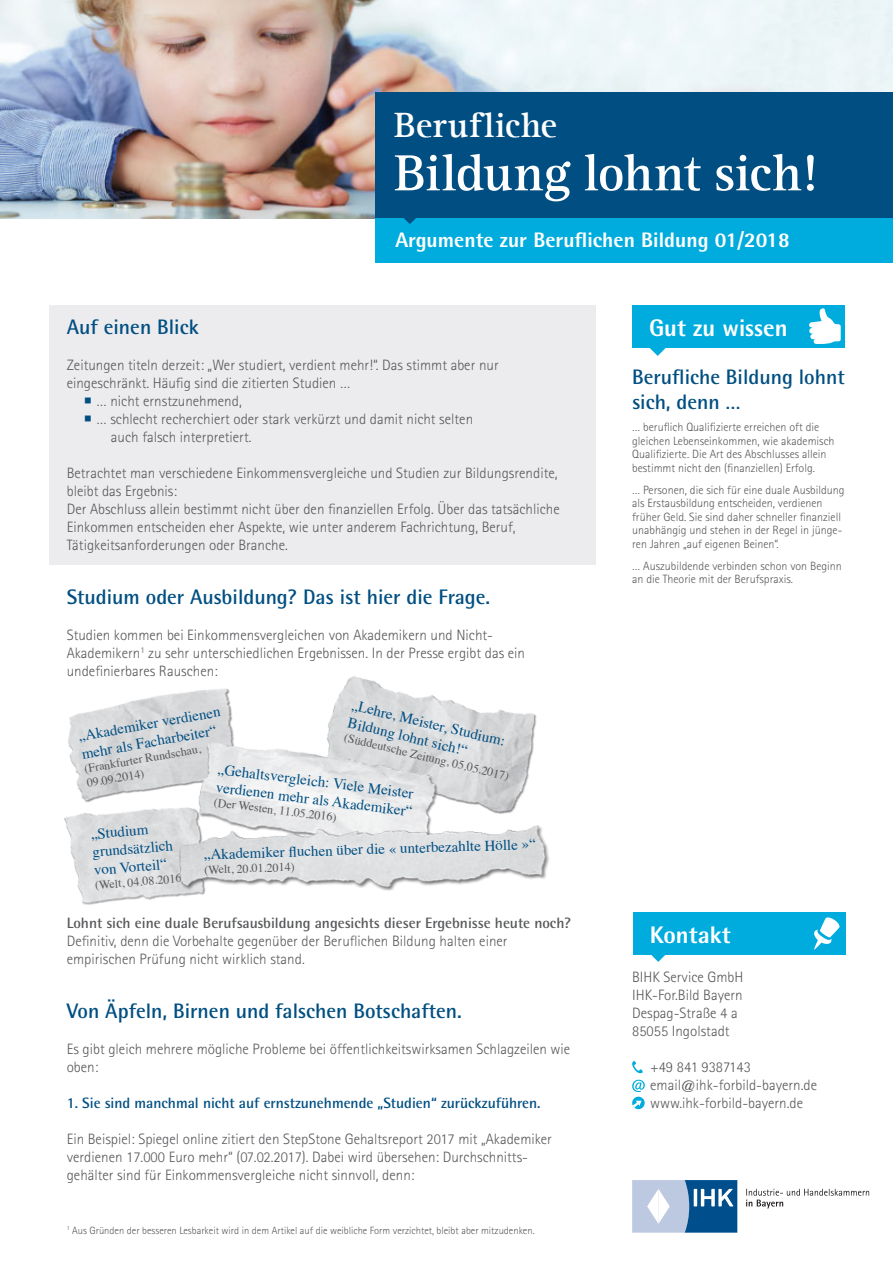
<style>
.page{position:relative;width:893px;height:1263px;background:#fff}
.page>*{position:absolute;margin:0;border:0;box-sizing:border-box;transform-origin:0 0}
.t1{font:700 52.5px "Agfa Rotis Serif";letter-spacing:-.015em;color:#fff}
.t2{font:700 36px "Agfa Rotis Serif";letter-spacing:.01em;color:#fff}
.t3{font:800 24px "Agfa Rotis Semisans";color:#fff}
._02_Subline{font:700 21px/25.2px "Agfa Rotis Semisans";color:#014f82}
.t4{font:800 21px "Agfa Rotis Semisans";color:#fff}
._03_Fließtext{font:15px/18px "Rotis Sans Serif AT Light";color:#57585a}
._03_Fließtext-2{font:15px/18px "Times";color:#014f82}
._03_Fließtext-3{font:700 15px/18px "Agfa Rotis Semisans";color:#57585a}
._03_Fließtext-4{font:700 15px "Agfa Rotis Semisans";color:#014f82}
._06_Fließtext_Aufzäh{font:12px/13.5px "Rotis Sans Serif AT Light";color:#57585a}
._03_Fließtext-5{font:12px/14.4px "Times";color:#57585a}
._08_Bildunterschrift{font:10.5px "Rotis Sans Serif AT Light";color:#57585a}
.s1{color:#014f82}
.s2{font-family:"Rotis Sans Serif AT Light";font-weight:400}
</style>
<div class="page">
<img style="left:0;top:0;width:893px;height:218px">
<div style="left:375px;top:92px;width:518px;height:171px;background:#014f82"></div>
<div style="left:375px;top:219px;width:518px;height:44px;background:#00acdd"></div>
<svg style="left:403px;top:218px;width:14px;height:6px"></svg>
<div style="left:49px;top:305px;width:546px;height:259px;background:#ececee"></div>
<img style="left:68px;top:688px;width:165px;height:105px">
<img style="left:64px;top:793px;width:116px;height:112px">
<img style="left:328px;top:676px;width:209px;height:136px">
<img style="left:180px;top:726px;width:275px;height:86px">
<img style="left:162px;top:812px;width:387px;height:86px">
<div style="left:632px;top:305px;width:213px;height:42px;background:#00acdd"></div>
<svg style="left:649px;top:347px;width:17px;height:9px"></svg>
<svg style="left:632px;top:1180px;width:105px;height:53px;background:#799fc2"></svg>
<svg style="left:746px;top:1189px;width:123px;height:19px"></svg>
<svg style="left:809px;top:308px;width:32px;height:36px"></svg>
<div style="left:633px;top:912px;width:212px;height:42px;background:#00acdd"></div>
<svg style="left:650px;top:954px;width:17px;height:8px"></svg>
<svg style="left:632px;top:1061px;width:11px;height:12px"></svg>
<svg style="left:632px;top:1080px;width:13px;height:12px"></svg>
<svg style="left:632px;top:1097px;width:13px;height:12px"></svg>
<svg style="left:633px;top:1101px;width:9px;height:7px"></svg>
<svg style="left:814px;top:917px;width:25px;height:32px"></svg>
<p class="t2" style="left:394px;top:104px;width:164px">Berufliche</p>
<p class="t1" style="left:394px;top:142px;width:424px">Bildung lohnt sich!</p>
<p class="t4" style="left:395px;top:227px;width:396px">Argumente zur Beruflichen Bildung 01/2018</p>
<p class="_02_Subline" style="left:67px;top:314px;width:134px">Auf einen Blick</p>
<p class="_03_Fließtext" style="left:67px;top:356px;width:433px">Zeitungen titeln derzeit: „Wer studiert, verdient mehr!“. Das stimmt aber nur eingeschränkt. Häufig sind die zitierten Studien …</p>
<p class="_03_Fließtext" style="left:84px;top:392px;width:160px"><span class="s1">○</span> … nicht ernstzunehmend,</p>
<p class="_03_Fließtext" style="left:111px;top:410px;width:364px;text-indent:-27px"><span class="s1">○</span> … schlecht recherchiert oder stark verkürzt und damit nicht selten auch falsch interpretiert.</p>
<p class="_03_Fließtext" style="left:67px;top:464px;width:492px">Betrachtet man verschiedene Einkommensvergleiche und Studien zur Bildungsrendite, bleibt das Ergebnis:</p>
<p class="_03_Fließtext" style="left:67px;top:500px;width:494px">Der Abschluss allein bestimmt nicht über den finanziellen Erfolg. Über das tatsächliche<br>Einkommen entscheiden eher Aspekte, wie unter anderem Fachrichtung, Beruf,</p>
<p class="_03_Fließtext" style="left:67px;top:536px;width:223px">Tätigkeitsanforderungen oder Branche.</p>
<p class="_02_Subline" style="left:67px;top:584px;width:425px">Studium oder Ausbildung? Das ist hier die Frage.</p>
<p class="_03_Fließtext" style="left:67px;top:626px;width:460px">Studien kommen bei Einkommensvergleichen von Akademikern und Nicht-<br>Akademikern<sup>1</sup> zu sehr unterschiedlichen Ergebnissen. In der Presse ergibt das ein undefinierbares Rauschen:</p>
<p class="_03_Fließtext-2" style="left:354px;top:695px;width:158px;rotate:13deg">„Lehre, Meister, Studium:<br>Bildung lohnt sich!“</p>
<p class="_03_Fließtext-2" style="left:77px;top:726px;width:145px;rotate:-10deg">„Akademiker verdienen mehr als Facharbeiter“</p>
<p class="_03_Fließtext-5" style="left:346px;top:730px;width:170px;rotate:13deg">(Süddeutsche Zeitung, 05.05.2017)</p>
<p class="_03_Fließtext-5" style="left:83px;top:761px;width:119px;rotate:-10deg">(Frankfurter Rundschau,<br>09.09.2014)</p>
<p class="_03_Fließtext-2" style="left:90px;top:824px;width:82px;rotate:-5deg">„Studium grundsätzlich von Vorteil“</p>
<p class="_03_Fließtext-5" style="left:95px;top:877px;width:92px;rotate:-5deg">(Welt, 04.08.2016)</p>
<p class="_03_Fließtext-2" style="left:219px;top:759px;width:199px;rotate:7deg">„Gehaltsvergleich: Viele Meister verdienen mehr als Akademiker“</p>
<p class="_03_Fließtext-5" style="left:215px;top:794px;width:125px;rotate:7deg">(Der Westen, 11.05.2016)</p>
<p class="_03_Fließtext-2" style="left:204px;top:844px;width:333px;rotate:-2deg">„Akademiker fl uchen über die « unterbezahlte Hölle »“</p>
<p class="_03_Fließtext-5" style="left:204px;top:862px;width:92px;rotate:-2deg">(Welt, 20.01.2014)</p>
<p class="_03_Fließtext-3" style="left:67px;top:913px;width:506px">Lohnt sich eine duale Berufsausbildung angesichts dieser Ergebnisse heute noch?<br><span class="s2">Definitiv, denn die Vorbehalte gegenüber der Beruflichen Bildung halten einer</span></p>
<p class="_03_Fließtext" style="left:67px;top:950px;width:240px">empirischen Prüfung nicht wirklich stand.</p>
<p class="_02_Subline" style="left:67px;top:998px;width:397px">Von Äpfeln, Birnen und falschen Botschaften.</p>
<p class="_03_Fließtext" style="left:67px;top:1040px;width:505px">Es gibt gleich mehrere mögliche Probleme bei öffentlichkeitswirksamen Schlagzeilen wie oben:</p>
<p class="_03_Fließtext-4" style="left:67px;top:1093px;width:475px">1. Sie sind manchmal nicht auf ernstzunehmende „Studien“ zurückzuführen.</p>
<p class="_03_Fließtext" style="left:67px;top:1130px;width:487px">Ein Beispiel: Spiegel online zitiert den StepStone Gehaltsreport 2017 mit „Akademiker verdienen 17.000 Euro mehr“ (07.02.2017). Dabei wird übersehen: Durchschnitts&shy;gehälter sind für Einkommensvergleiche nicht sinnvoll, denn:</p>
<p class="_08_Bildunterschrift" style="left:67px;top:1224px;width:469px"><sup>1</sup> Aus Gründen der besseren Lesbarkeit wird in dem Artikel auf die weibliche Form verzichtet, bleibt aber mitzudenken.</p>
<p class="t3" style="left:649px;top:312px;width:140px">Gut zu wissen</p>
<p class="_02_Subline" style="left:632px;top:364px;width:214px">Berufliche Bildung lohnt sich, denn …</p>
<p class="_06_Fließtext_Aufzäh" style="left:632px;top:420px;width:204px">… beruflich Qualifizierte erreichen oft die gleichen Lebenseinkommen, wie akademisch Qualifizierte. Die Art des Abschlusses allein bestimmt nicht den (finanziellen) Erfolg.</p>
<p class="_06_Fließtext_Aufzäh" style="left:632px;top:483px;width:214px">… Personen, die sich für eine duale Ausbildung als Erstausbildung entscheiden, verdienen früher Geld. Sie sind daher schneller finanziell unabhängig und stehen in der Regel in jünge&shy;ren Jahren „auf eigenen Beinen“.</p>
<p class="_06_Fließtext_Aufzäh" style="left:632px;top:559px;width:211px">… Auszubildende verbinden schon von Beginn an die Theorie mit der Berufspraxis.</p>
<p class="t3" style="left:650px;top:919px;width:82px">Kontakt</p>
<p class="_03_Fließtext" style="left:632px;top:968px;width:113px">BIHK Service GmbH</p>
<p class="_03_Fließtext" style="left:632px;top:986px;width:112px">IHK-For.Bild Bayern</p>
<p class="_03_Fließtext" style="left:632px;top:1004px;width:107px">Despag-Straße 4 a</p>
<p class="_03_Fließtext" style="left:632px;top:1022px;width:99px">85055 Ingolstadt</p>
<p class="_03_Fließtext" style="left:650px;top:1058px;width:102px">+49 841 9387143</p>
<p class="_03_Fließtext" style="left:650px;top:1076px;width:168px">email@ihk-forbild-bayern.de</p>
<p class="_03_Fließtext" style="left:650px;top:1094px;width:155px">www.ihk-forbild-bayern.de</p>
</div>
